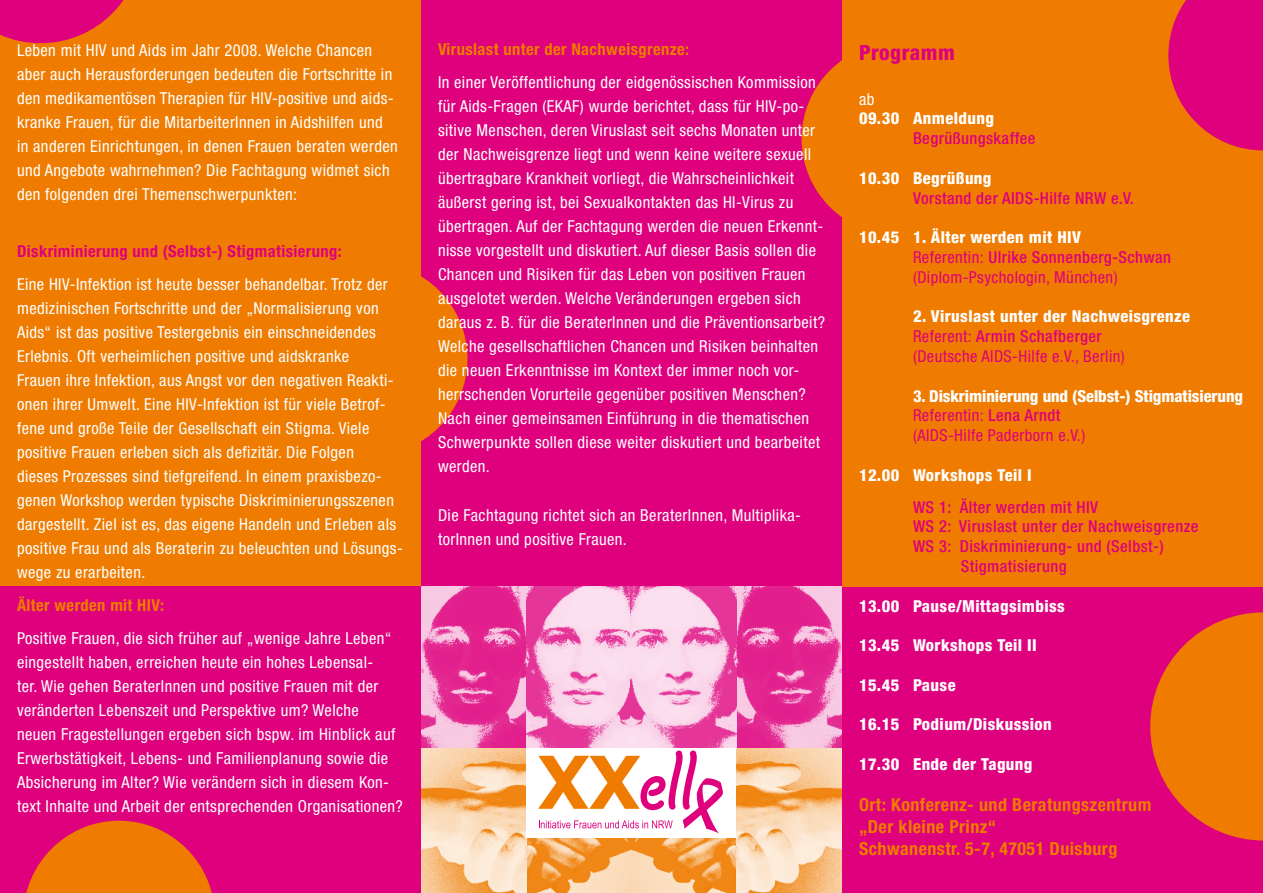
<style>
.page{position:relative;width:1263px;height:893px;background:#fff}
.page>*{position:absolute;margin:0;border:0;box-sizing:border-box;transform-origin:0 0}
.t1{font:800 condensed 21px "Helvetica Neue";letter-spacing:.025em;color:#de007d}
.t2{font:700 condensed 18px/21.6px "Helvetica Neue";letter-spacing:.025em;color:#ef7c00}
.t3{font:condensed 16.5px/24px "Helvetica Neue";letter-spacing:.025em;color:#fff}
.t4{font:condensed 16.5px/19.8px "Helvetica Neue";letter-spacing:.025em;color:#de007d}
.t5{font:500 condensed 16.5px "Helvetica Neue";letter-spacing:.025em;color:#de007d}
.t6{font:800 condensed 16.5px "Helvetica Neue";letter-spacing:.025em;color:#fff}
.t7{font:800 condensed 16.5px/19.8px "Helvetica Neue";letter-spacing:-.005em;color:#fff}
.t8{font:700 condensed 16.5px "Helvetica Neue";letter-spacing:.025em;color:#ef7c00}
.t9{font:700 condensed 16.5px "Helvetica Neue";letter-spacing:.025em;color:#de007d}
.s1{font-weight:800;color:#fff}
.s2{font-weight:500}
.s3{font-weight:400;color:#de007d}
.s4{font-weight:500;color:#de007d}
</style>
<div class="page">
<div style="left:421px;top:0;width:422px;height:893px;background:#de007d"></div>
<div style="left:0;top:0;width:421px;height:893px;background:#ef7c00"></div>
<div style="left:842px;top:0;width:421px;height:893px;background:#ef7c00"></div>
<div style="left:0;top:587px;width:421px;height:306px;background:#de007d"></div>
<div style="left:842px;top:587px;width:421px;height:306px;background:#de007d"></div>
<svg style="left:1168px;top:0;width:95px;height:150px"></svg>
<svg style="left:0;top:0;width:124px;height:43px"></svg>
<svg style="left:1150px;top:612px;width:113px;height:228px"></svg>
<div style="left:276px;top:263px;width:191px;height:192px;background:#ef7c00;border-radius:50%"></div>
<div style="left:801px;top:43px;width:192px;height:192px;background:#ef7c00;border-radius:50%"></div>
<svg style="left:26px;top:821px;width:186px;height:72px"></svg>
<img style="left:421px;top:587px;width:209px;height:306px">
<img style="left:630px;top:587px;width:212px;height:306px">
<div style="left:527px;top:748px;width:209px;height:89px;background:#fff"></div>
<svg style="left:538px;top:750px;width:185px;height:83px"></svg>
<p class="t3" style="left:17px;top:38px;width:382px">Leben mit HIV und Aids im Jahr 2008. Welche Chancen aber auch Herausforderungen bedeuten die Fortschritte in den medikamentösen Therapien für HIV-positive und aids&shy;kranke Frauen, für die MitarbeiterInnen in Aidshilfen und in anderen Einrichtungen, in denen Frauen beraten werden und Angebote wahrnehmen? Die Fachtagung widmet sich den folgenden drei Themenschwerpunkten:</p>
<p class="t9" style="left:17px;top:241px;width:326px">Diskriminierung und (Selbst-) Stigmatisierung:</p>
<p class="t3" style="left:17px;top:272px;width:387px">Eine HIV-Infektion ist heute besser behandelbar. Trotz der medizinischen Fortschritte und der „Normalisierung von Aids“ ist das positive Testergebnis ein einschneidendes Erlebnis. Oft verheimlichen positive und aidskranke<br>Frauen ihre Infektion, aus Angst vor den negativen Reakti&shy;onen ihrer Umwelt. Eine HIV-Infektion ist für viele Betrof&shy;fene und große Teile der Gesellschaft ein Stigma. Viele positive Frauen erleben sich als defizitär. Die Folgen<br>dieses Prozesses sind tiefgreifend. In einem praxisbezo&shy;genen Workshop werden typische Diskriminierungsszenen dargestellt. Ziel ist es, das eigene Handeln und Erleben als positive Frau und als Beraterin zu beleuchten und Lösungs&shy;wege zu erarbeiten.</p>
<p class="t8" style="left:17px;top:595px;width:149px">Älter werden mit HIV:</p>
<p class="t3" style="left:17px;top:626px;width:387px">Positive Frauen, die sich früher auf „wenige Jahre Leben“ eingestellt haben, erreichen heute ein hohes Lebensal-<br>ter. Wie gehen BeraterInnen und positive Frauen mit der veränderten Lebenszeit und Perspektive um? Welche<br>neuen Fragestellungen ergeben sich bspw. im Hinblick auf Erwerbstätigkeit, Lebens- und Familienplanung sowie die Absicherung im Alter? Wie verändern sich in diesem Kon&shy;text Inhalte und Arbeit der entsprechenden Organisationen?</p>
<p class="t8" style="left:438px;top:39px;width:253px">Viruslast unter der Nachweisgrenze:</p>
<p class="t3" style="left:438px;top:70px;width:388px">In einer Veröffentlichung der eidgenössischen Kommission für Aids-Fragen (EKAF) wurde berichtet, dass für HIV-po&shy;sitive Menschen, deren Viruslast seit sechs Monaten unter der Nachweisgrenze liegt und wenn keine weitere sexuell übertragbare Krankheit vorliegt, die Wahrscheinlichkeit äußerst gering ist, bei Sexualkontakten das HI-Virus zu übertragen. Auf der Fachtagung werden die neuen Erkennt&shy;nisse vorgestellt und diskutiert. Auf dieser Basis sollen die Chancen und Risiken für das Leben von positiven Frauen ausgelotet werden. Welche Veränderungen ergeben sich daraus z. B. für die BeraterInnen und die Präventionsarbeit?<br>Welche gesellschaftlichen Chancen und Risiken beinhalten die neuen Erkenntnisse im Kontext der immer noch vor&shy;herrschenden Vorurteile gegenüber positiven Menschen?<br>Nach einer gemeinsamen Einführung in die thematischen Schwerpunkte sollen diese weiter diskutiert und bearbeitet werden.</p>
<p class="t3" style="left:438px;top:503px;width:364px">Die Fachtagung richtet sich an BeraterInnen, Multiplika&shy;torInnen und positive Frauen.</p>
<p class="t1" style="left:859px;top:39px;width:97px">Programm</p>
<p class="t3" style="left:859px;top:87px;width:17px">ab</p>
<p class="t6" style="left:859px;top:108px;width:136px">09.30 Anmeldung</p>
<p class="t5" style="left:913px;top:128px;width:124px">Begrüßungskaffee</p>
<p class="t6" style="left:859px;top:168px;width:134px">10.30 Begrüßung</p>
<p class="t5" style="left:913px;top:188px;width:222px">Vorstand der AIDS-Hilfe NRW e.V.</p>
<p class="t4" style="left:913px;top:227px;width:259px;text-indent:-54px"><span class="s1">10.45 1. Älter werden mit HIV<br></span>Referentin: <span class="s2">Ulrike Sonnenberg-Schwan </span>(Diplom-Psychologin, München)</p>
<p class="t4" style="left:913px;top:306px;width:279px"><span class="s1">2. Viruslast unter der Nachweisgrenze<br></span>Referent: <span class="s2">Armin Schafberger<br></span>(Deutsche AIDS-Hilfe e.V., Berlin)</p>
<p class="t7" style="left:913px;top:385px;width:332px">3. Diskriminierung und (Selbst-) Stigmatisierung<br><span class="s3">Referentin:</span> <span class="s4">Lena Arndt<br></span><span class="s3">(AIDS-Hilfe Paderborn e.V.)</span></p>
<p class="t6" style="left:859px;top:465px;width:174px">12.00 Workshops Teil I</p>
<p class="t5" style="left:913px;top:497px;width:186px">WS 1: Älter werden mit HIV</p>
<p class="t5" style="left:913px;top:517px;width:287px">WS 2: Viruslast unter der Nachweisgrenze</p>
<p class="t5" style="left:913px;top:536px;width:252px">WS 3: Diskriminierung- und (Selbst-)</p>
<p class="t5" style="left:961px;top:556px;width:107px">Stigmatisierung</p>
<p class="t6" style="left:859px;top:595px;width:207px">13.00 Pause/Mittagsimbiss</p>
<p class="t6" style="left:859px;top:635px;width:179px">13.45 Workshops Teil II</p>
<p class="t6" style="left:859px;top:675px;width:98px">15.45 Pause</p>
<p class="t6" style="left:859px;top:714px;width:194px">16.15 Podium/Diskussion</p>
<p class="t6" style="left:859px;top:754px;width:175px">17.30 Ende der Tagung</p>
<p class="t2" style="left:859px;top:794px;width:294px">Ort: Konferenz- und Beratungszentrum „Der kleine Prinz“<br>Schwanenstr. 5-7, 47051 Duisburg</p>
</div>
